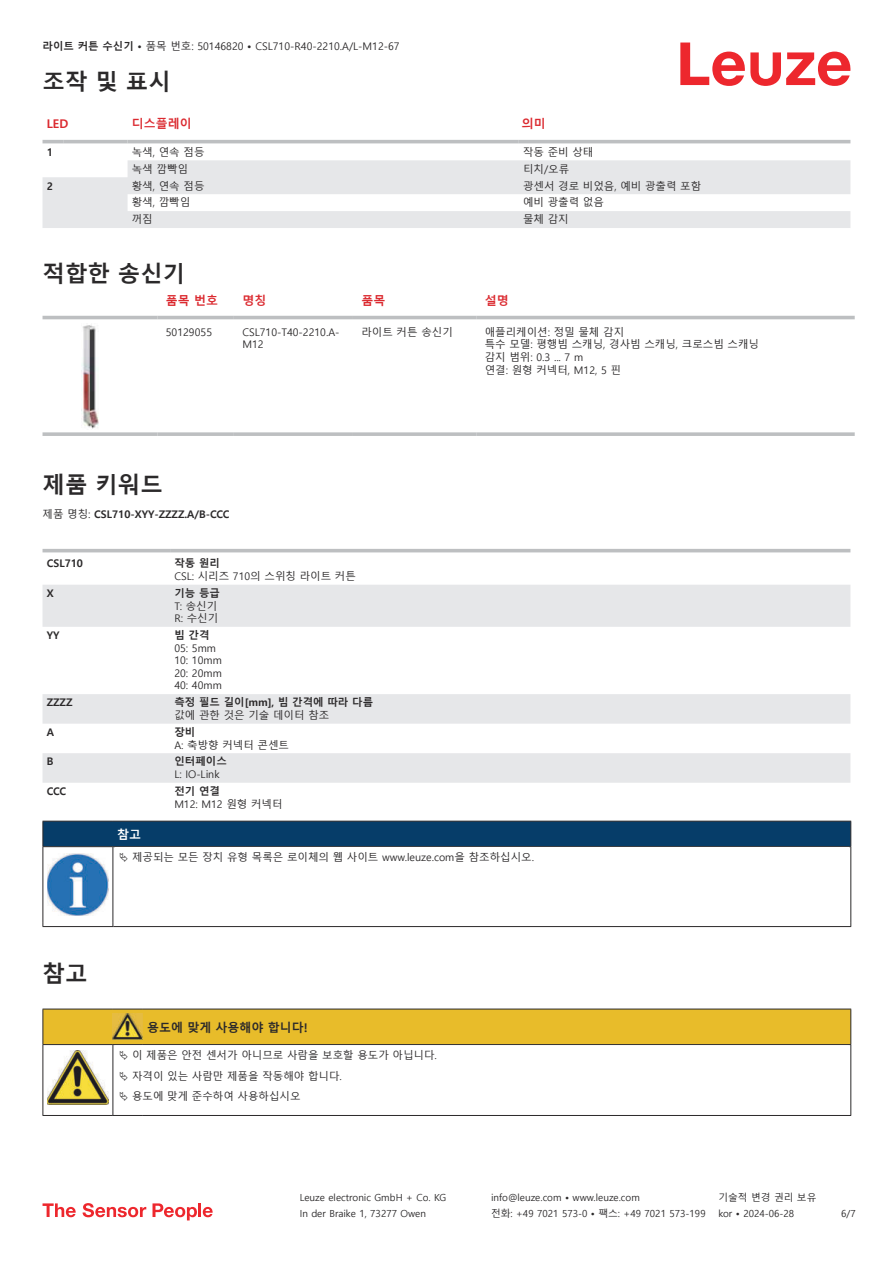
<style>
.page{position:relative;width:893px;height:1263px;background:#fff}
.page>*{position:absolute;margin:0;border:0;box-sizing:border-box;transform-origin:0 0}
.t1{font:700 22.5px "Malgun Gothic";color:#2b292a}
.t2{font:700 12px "Malgun Gothic";color:#db2a30}
.t3{font:700 12px "Malgun Gothic";color:#2b292a}
.t4{font:700 12px "Malgun Gothic";color:#fff}
.t5{font:10.5px/12.6px "Malgun Gothic";color:#2b292a}
.t6{font:700 10.5px "Malgun Gothic";color:#2b292a}
.t7{font:9.75px "Malgun Gothic";color:#2b292a}
.s1{font-weight:700}
.s2{font-weight:400}
</style>
<div class="page">
<svg style="left:680px;top:43px;width:170px;height:43px"></svg>
<svg style="left:43px;top:143px;width:807px;height:1px"></svg>
<svg style="left:43px;top:160px;width:807px;height:68px;fill:#e6e7e9"></svg>
<hr style="left:43px;top:140px;width:21px;height:3px;background:#bdbfc1">
<hr style="left:64px;top:140px;width:64px;height:3px;background:#bdbfc1">
<hr style="left:128px;top:140px;width:391px;height:3px;background:#bdbfc1">
<hr style="left:519px;top:140px;width:331px;height:3px;background:#bdbfc1">
<svg style="left:43px;top:315px;width:812px;height:97px"></svg>
<hr style="left:43px;top:316px;width:114px;height:3px;background:#bdbfc1">
<hr style="left:157px;top:316px;width:77px;height:3px;background:#bdbfc1">
<hr style="left:234px;top:316px;width:119px;height:3px;background:#bdbfc1">
<hr style="left:353px;top:316px;width:123px;height:3px;background:#bdbfc1">
<hr style="left:476px;top:316px;width:379px;height:3px;background:#bdbfc1">
<svg style="left:43px;top:432px;width:114px;height:4px"></svg>
<svg style="left:157px;top:432px;width:77px;height:4px"></svg>
<svg style="left:234px;top:432px;width:119px;height:4px"></svg>
<svg style="left:353px;top:432px;width:123px;height:4px"></svg>
<svg style="left:476px;top:432px;width:379px;height:4px;background:#c3c5c7"></svg>
<img style="left:82px;top:324px;width:19px;height:105px">
<svg style="left:43px;top:585px;width:807px;height:198px;fill:#eaebed"></svg>
<hr style="left:43px;top:549px;width:127px;height:3px;background:#bdbfc1">
<hr style="left:170px;top:549px;width:680px;height:3px;background:#bdbfc1">
<svg style="left:43px;top:1203px;width:33px;height:14px"></svg>
<svg style="left:83px;top:1203px;width:63px;height:14px"></svg>
<svg style="left:153px;top:1203px;width:44px;height:17px"></svg>
<hr style="left:198px;top:1203px;width:3px;height:14px;background:#ed272d">
<svg style="left:203px;top:1207px;width:10px;height:10px"></svg>
<div style="left:43px;top:821px;width:808px;height:26px;background:#063d69"></div>
<hr style="left:113px;top:846px;width:738px;height:1px;background:#2b292a">
<hr style="left:43px;top:847px;width:1px;height:75px;background:#2b292a">
<hr style="left:113px;top:847px;width:1px;height:75px;background:#2b292a">
<hr style="left:850px;top:847px;width:1px;height:75px;background:#2b292a">
<hr style="left:43px;top:926px;width:70px;height:1px;background:#2b292a">
<hr style="left:113px;top:926px;width:738px;height:1px;background:#2b292a">
<img style="left:47px;top:853px;width:61px;height:63px">
<hr style="left:43px;top:1115px;width:70px;height:1px;background:#2b292a">
<hr style="left:113px;top:1115px;width:30px;height:1px;background:#2b292a">
<hr style="left:143px;top:1115px;width:708px;height:1px;background:#2b292a">
<svg style="left:43px;top:1009px;width:808px;height:106px"></svg>
<p class="t5" style="left:43px;top:40px;width:359px"><span class="s1">라이트 커튼 수신기 •</span> 품목 번호: 50146820 <span class="s1">•</span> CSL710-R40-2210.A/L-M12-67</p>
<h1 class="t1" style="left:43px;top:69px;width:130px">조작 및 표시</h1>
<p class="t2" style="left:47px;top:117px;width:23px">LED</p>
<p class="t2" style="left:132px;top:116px;width:61px">디스플레이</p>
<p class="t2" style="left:522px;top:116px;width:25px">의미</p>
<p class="t6" style="left:47px;top:146px;width:8px">1</p>
<p class="t5" style="left:132px;top:146px;width:74px">녹색, 연속 점등</p>
<p class="t5" style="left:523px;top:146px;width:72px">작동 준비 상태</p>
<p class="t5" style="left:132px;top:163px;width:58px">녹색 깜빡임</p>
<p class="t5" style="left:523px;top:163px;width:48px">티치/오류</p>
<p class="t6" style="left:47px;top:179px;width:8px">2</p>
<p class="t5" style="left:132px;top:180px;width:74px">황색, 연속 점등</p>
<p class="t5" style="left:523px;top:180px;width:180px">광센서 경로 비었음, 예비 광출력 포함</p>
<p class="t5" style="left:132px;top:197px;width:60px">황색, 깜빡임</p>
<p class="t5" style="left:523px;top:197px;width:82px">예비 광출력 없음</p>
<p class="t5" style="left:132px;top:213px;width:22px">꺼짐</p>
<p class="t5" style="left:523px;top:213px;width:47px">물체 감지</p>
<h1 class="t1" style="left:43px;top:261px;width:144px">적합한 송신기</h1>
<p class="t2" style="left:166px;top:293px;width:54px">품목 번호</p>
<p class="t2" style="left:242px;top:293px;width:25px">명칭</p>
<p class="t2" style="left:361px;top:293px;width:25px">품목</p>
<p class="t2" style="left:485px;top:293px;width:25px">설명</p>
<p class="t5" style="left:166px;top:326px;width:48px">50129055</p>
<p class="t5" style="left:242px;top:326px;width:99px">CSL710-T40-2210.A-<br>M12</p>
<p class="t5" style="left:361px;top:326px;width:93px">라이트 커튼 송신기</p>
<p class="t5" style="left:485px;top:326px;width:276px">애플리케이션: 정밀 물체 감지<br>특수 모델: 평행빔 스캐닝, 경사빔 스캐닝, 크로스빔 스캐닝 감지 범위: 0.3 ... 7 m<br>연결: 원형 커넥터, M12, 5 핀</p>
<h1 class="t1" style="left:43px;top:471px;width:122px">제품 키워드</h1>
<p class="t6" style="left:43px;top:508px;width:189px"><span class="s2">제품 명칭:</span> CSL710-XYY-ZZZZ.A/B-CCC</p>
<p class="t6" style="left:47px;top:557px;width:38px">CSL710</p>
<p class="t6" style="left:174px;top:557px;width:47px">작동 원리</p>
<p class="t5" style="left:174px;top:570px;width:183px">CSL: 시리즈 710의 스위칭 라이트 커튼</p>
<p class="t6" style="left:47px;top:587px;width:8px">X</p>
<p class="t6" style="left:174px;top:587px;width:47px">기능 등급</p>
<p class="t5" style="left:174px;top:600px;width:45px">T: 송신기<br>R: 수신기</p>
<p class="t6" style="left:47px;top:629px;width:14px">YY</p>
<p class="t6" style="left:174px;top:629px;width:37px">빔 간격</p>
<p class="t5" style="left:174px;top:642px;width:49px">05: 5mm<br>10: 10mm<br>20: 20mm<br>40: 40mm</p>
<p class="t6" style="left:47px;top:696px;width:27px">ZZZZ</p>
<p class="t6" style="left:174px;top:696px;width:200px">측정 필드 길이[mm], 빔 간격에 따라 다름</p>
<p class="t5" style="left:174px;top:709px;width:156px">값에 관한 것은 기술 데이터 참조</p>
<p class="t6" style="left:47px;top:726px;width:9px">A</p>
<p class="t6" style="left:174px;top:726px;width:22px">장비</p>
<p class="t5" style="left:174px;top:739px;width:116px">A: 축방향 커넥터 콘센트</p>
<p class="t6" style="left:47px;top:756px;width:8px">B</p>
<p class="t6" style="left:174px;top:755px;width:54px">인터페이스</p>
<p class="t5" style="left:174px;top:768px;width:47px">L: IO-Link</p>
<p class="t6" style="left:47px;top:785px;width:21px">CCC</p>
<p class="t6" style="left:174px;top:785px;width:47px">전기 연결</p>
<p class="t5" style="left:174px;top:798px;width:110px">M12: M12 원형 커넥터</p>
<p class="t4" style="left:117px;top:827px;width:25px">참고</p>
<p class="t5" style="left:132px;top:851px;width:403px">제공되는 모든 장치 유형 목록은 로이체의 웹 사이트 www.leuze.com을 참조하십시오.</p>
<h1 class="t1" style="left:43px;top:960px;width:46px">참고</h1>
<p class="t3" style="left:147px;top:1020px;width:162px">용도에 맞게 사용해야 합니다!</p>
<p class="t5" style="left:132px;top:1046px;width:306px;line-height:20.2px">이 제품은 안전 센서가 아니므로 사람을 보호할 용도가 아닙니다. 자격이 있는 사람만 제품을 작동해야 합니다.<br>용도에 맞게 준수하여 사용하십시오</p>
<p class="t7" style="left:300px;top:1192px;width:148px">Leuze electronic GmbH + Co. KG</p>
<p class="t7" style="left:491px;top:1192px;width:150px">info@leuze.com • www.leuze.com</p>
<p class="t7" style="left:718px;top:1192px;width:100px">기술적 변경 권리 보유</p>
<p class="t7" style="left:300px;top:1208px;width:128px">In der Braike 1, 73277 Owen</p>
<p class="t7" style="left:491px;top:1208px;width:216px">전화: +49 7021 573-0 • 팩스: +49 7021 573-199</p>
<p class="t7" style="left:718px;top:1208px;width:77px">kor • 2024-06-28</p>
<p class="t7" style="left:841px;top:1208px;width:16px">6/7</p>
</div>
